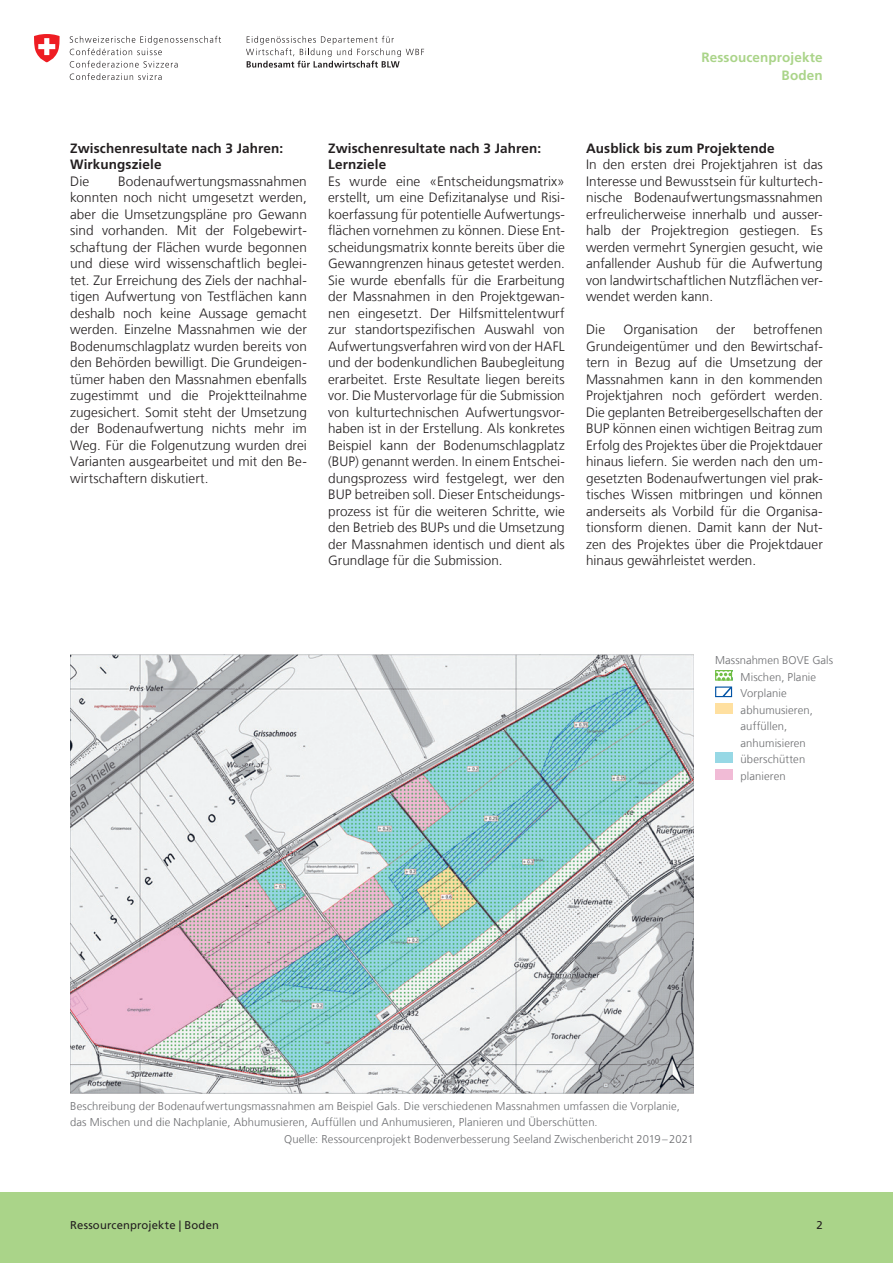
<style>
.page{position:relative;width:893px;height:1263px;background:#fff}
.page>*{position:absolute;margin:0;border:0;box-sizing:border-box;transform-origin:0 0}
.Fliesstext{font:300 13.5px/16.5px "Frutiger LT Com";letter-spacing:.005em;color:#231f20;text-align:justify}
.Untertitel{font:700 13.5px/16.5px "Frutiger LT Com";letter-spacing:.01em;color:#231f20}
.t1{font:700 13.5px/18px "Frutiger LT Com";letter-spacing:.01em;color:#aad489;text-align:right}
.Bildlegende{font:300 11.25px/16.5px "Frutiger LT Com";letter-spacing:.01em;color:#6c6d70}
.t2{font:11.25px "Frutiger LT Com";letter-spacing:.015em;color:#231f20}
</style>
<div class="page">
<div style="left:0;top:1192px;width:893px;height:71px;background:#aad489"></div>
<img style="left:70px;top:655px;width:624px;height:438px">
<div style="left:715px;top:769px;width:17px;height:11px;background:#f1bbd6"></div>
<div style="left:715px;top:752px;width:17px;height:11px;background:#97d8e5"></div>
<div style="left:715px;top:703px;width:17px;height:11px;background:#ffe0a0"></div>
<svg style="left:715px;top:670px;width:18px;height:28px"></svg>
<div style="left:715px;top:670px;width:17px;height:11px;border:1px solid #71bf44"></div>
<svg style="left:70px;top:36px;width:151px;height:19px"></svg>
<svg style="left:70px;top:61px;width:108px;height:19px"></svg>
<svg style="left:34px;top:34px;width:26px;height:28px"></svg>
<svg style="left:246px;top:36px;width:178px;height:32px"></svg>
<p class="t1" style="left:701px;top:48px;width:123px">Ressoucenprojekte<br>Boden</p>
<p class="Untertitel" style="left:70px;top:140px;width:215px">Zwischenresultate nach 3 Jahren:<br>Wirkungsziele</p>
<p class="Fliesstext" style="left:70px;top:173px;width:21px">Die</p>
<p class="Fliesstext" style="left:70px;top:173px;width:238px;text-indent:48px">Bodenaufwertungsmassnahmen konnten noch nicht umgesetzt werden, aber die Umsetzungspläne pro Gewann sind vorhanden. Mit der Folgebewirt&shy;schaftung der Flächen wurde begonnen und diese wird wissenschaftlich beglei&shy;tet. Zur Erreichung des Ziels der nachhal&shy;tigen Aufwertung von Testflächen kann deshalb noch keine Aussage gemacht werden. Einzelne Massnahmen wie der Bodenumschlagplatz wurden bereits von den Behörden bewilligt. Die Grundeigen&shy;tümer haben den Massnahmen ebenfalls zugestimmt und die Projektteilnahme zugesichert. Somit steht der Umsetzung der Bodenaufwertung nichts mehr im Weg. Für die Folgenutzung wurden drei Varianten ausgearbeitet und mit den Be&shy;wirtschaftern diskutiert.</p>
<p class="Untertitel" style="left:328px;top:140px;width:215px">Zwischenresultate nach 3 Jahren:<br>Lernziele</p>
<p class="Fliesstext" style="left:328px;top:173px;width:238px">Es wurde eine «Entscheidungsmatrix» erstellt, um eine Defizitanalyse und Risi&shy;koerfassung für potentielle Aufwertungs&shy;flächen vornehmen zu können. Diese Ent&shy;scheidungsmatrix konnte bereits über die Gewanngrenzen hinaus getestet werden.<br>Sie wurde ebenfalls für die Erarbeitung der Massnahmen in den Projektgewan&shy;nen eingesetzt. Der Hilfsmittelentwurf zur standortspezifischen Auswahl von Aufwertungsverfahren wird von der HAFL und der bodenkundlichen Baubegleitung erarbeitet. Erste Resultate liegen bereits vor. Die Mustervorlage für die Submission von kulturtechnischen Aufwertungsvor&shy;haben ist in der Erstellung. Als konkretes Beispiel kann der Bodenumschlagplatz (BUP) genannt werden. In einem Entschei&shy;dungsprozess wird festgelegt, wer den BUP betreiben soll. Dieser Entscheidungs&shy;prozess ist für die weiteren Schritte, wie den Betrieb des BUPs und die Umsetzung der Massnahmen identisch und dient als Grundlage für die Submission.</p>
<p class="Untertitel" style="left:586px;top:140px;width:190px">Ausblick bis zum Projektende</p>
<p class="Fliesstext" style="left:586px;top:156px;width:238px">In den ersten drei Projektjahren ist das Interesse und Bewusstsein für kulturtech&shy;nische Bodenaufwertungsmassnahmen erfreulicherweise innerhalb und ausser&shy;halb der Projektregion gestiegen. Es werden vermehrt Synergien gesucht, wie anfallender Aushub für die Aufwertung von landwirtschaftlichen Nutzflächen ver&shy;wendet werden kann.</p>
<p class="Fliesstext" style="left:586px;top:321px;width:21px">Die</p>
<p class="Fliesstext" style="left:623px;top:321px;width:76px">Organisation</p>
<p class="Fliesstext" style="left:716px;top:321px;width:21px">der</p>
<p class="Fliesstext" style="left:586px;top:321px;width:238px;text-indent:167px">betroffenen Grundeigentümer und den Bewirtschaf&shy;tern in Bezug auf die Umsetzung der Massnahmen kann in den kommenden Projektjahren noch gefördert werden.<br>Die geplanten Betreibergesellschaften der BUP können einen wichtigen Beitrag zum Erfolg des Projektes über die Projektdauer hinaus liefern. Sie werden nach den um&shy;gesetzten Bodenaufwertungen viel prak&shy;tisches Wissen mitbringen und können anderseits als Vorbild für die Organisa&shy;tionsform dienen. Damit kann der Nut&shy;zen des Projektes über die Projektdauer hinaus gewährleistet werden.</p>
<p class="Bildlegende" style="left:715px;top:652px;width:120px">Massnahmen BOVE Gals</p>
<p class="Bildlegende" style="left:741px;top:669px;width:77px">Mischen, Planie</p>
<p class="Bildlegende" style="left:741px;top:685px;width:48px">Vorplanie</p>
<p class="Bildlegende" style="left:741px;top:702px;width:74px">abhumusieren, auffüllen, anhumisieren</p>
<p class="Bildlegende" style="left:741px;top:751px;width:66px">überschütten</p>
<p class="Bildlegende" style="left:741px;top:768px;width:47px">planieren</p>
<p class="Bildlegende" style="left:70px;top:1098px;width:611px">Beschreibung der Bodenaufwertungsmassnahmen am Beispiel Gals. Die verschiedenen Massnahmen umfassen die Vorplanie,</p>
<p class="Bildlegende" style="left:70px;top:1114px;width:529px">das Mischen und die Nachplanie, Abhumusieren, Auffüllen und Anhumusieren, Planieren und Überschütten.</p>
<p class="Bildlegende" style="left:284px;top:1131px;width:411px">Quelle: Ressourcenprojekt Bodenverbesserung Seeland Zwischenbericht 2019–2021</p>
<p class="t2" style="left:70px;top:1218px;width:150px">Ressourcenprojekte | Boden</p>
<p class="t2" style="left:817px;top:1218px;width:8px">2</p>
</div>
